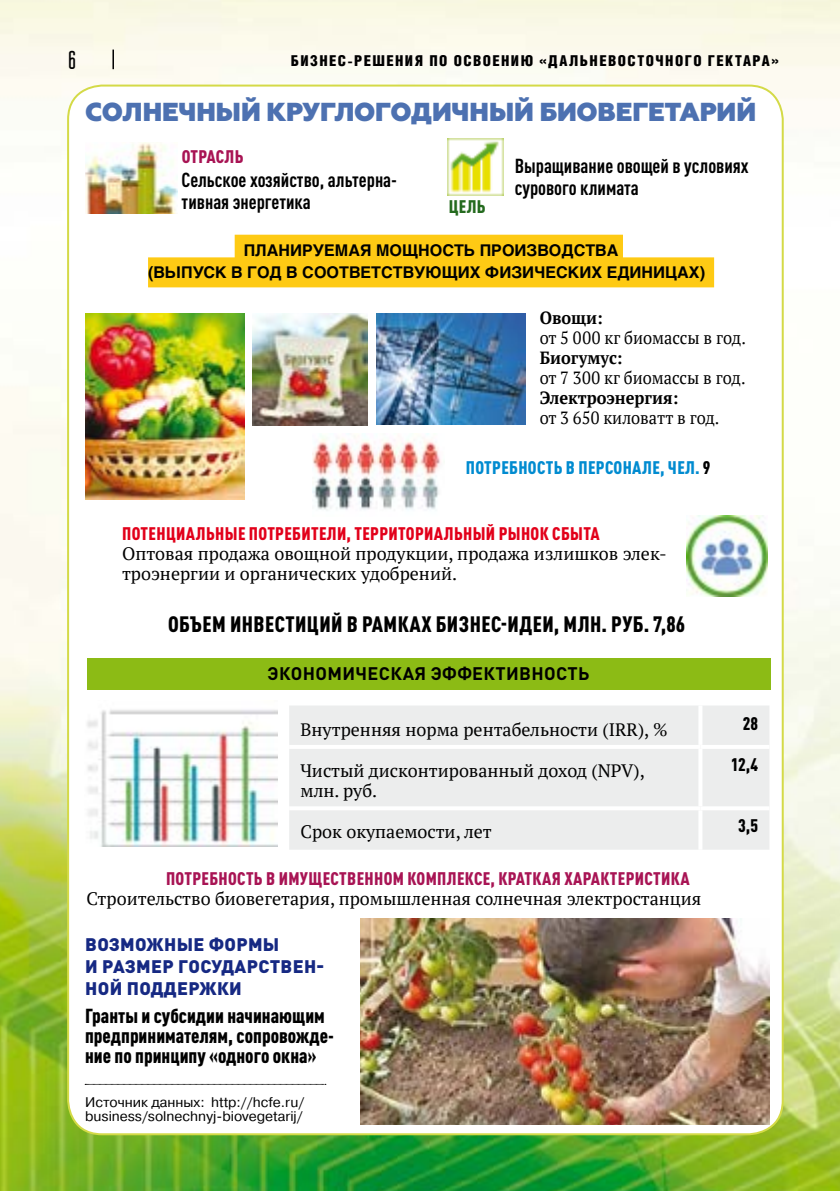
<style>
.page{position:relative;width:840px;height:1191px;background:#fff}
.page>*{position:absolute;margin:0;border:0;box-sizing:border-box;transform-origin:0 0}
.t1{font:800 26px "Geometria";letter-spacing:-.005em;color:#4d71b1}
.t2{font:26px "Bravo RG";color:#000}
.t3{font:900 condensed 22px "DIN Pro";letter-spacing:.02em;color:#000}
.t4{font:700 condensed 20px/22px "DIN Pro";color:#000}
.t5{font:900 condensed 20px/20px "DIN Pro";color:#000}
.t6{font:18px/20px "PT Serif";color:#000}
.t7{font:900 condensed 18px "DIN Pro";letter-spacing:.02em;color:#a81454}
.t8{font:900 condensed 18px "DIN Pro";letter-spacing:.02em;color:#e2001a}
.t9{font:900 18px/22px "DIN Pro";letter-spacing:.02em;color:#162983}
.t10{font:900 condensed 18px "DIN Pro";letter-spacing:.02em;color:#008bd0}
.t11{font:700 18px "DIN Pro";letter-spacing:.02em;color:#000}
.t12{font:900 condensed 18px "DIN Pro";color:#000}
.t13{font:900 condensed 18px "DIN Pro";color:#246a1e}
.t14{font:17.6px "PT Serif";color:#000;scale:.93 1}
.t15{font:700 17.6px "PT Serif";color:#000;scale:.93 1}
.t16{font:700 16px/22.6px "Helios";color:#000;text-align:center}
.t17{font:15px "Helios Cond Black C";letter-spacing:.095em;color:#000}
.t18{font:14px/14px "Pragmatica";color:#000}
.s1{color:#000}
</style>
<div class="page">
<img style="left:0;top:0;width:839px;height:1191px">
<svg style="left:112px;top:50px;width:2px;height:19px"></svg>
<div style="left:68px;top:86px;width:714px;height:1048px;background:#fff;border-radius:34px"></div>
<img style="left:87px;top:709px;width:191px;height:137px">
<img style="left:312px;top:433px;width:129px;height:78px">
<img style="left:85px;top:142px;width:92px;height:72px">
<div style="left:234px;top:235px;width:388px;height:30px;background:#feca14"></div>
<div style="left:148px;top:257px;width:565px;height:30px;background:#feca14"></div>
<img style="left:447px;top:139px;width:56px;height:56px">
<img style="left:686px;top:516px;width:81px;height:80px">
<div style="left:289px;top:706px;width:480px;height:143px;background:#eceded"></div>
<hr style="left:698px;top:705px;width:4px;height:40px;background:#fff">
<hr style="left:289px;top:745px;width:411px;height:4px;background:#fff">
<hr style="left:700px;top:745px;width:69px;height:4px;background:#fff">
<hr style="left:698px;top:749px;width:4px;height:57px;background:#fff">
<hr style="left:289px;top:806px;width:411px;height:4px;background:#fff">
<hr style="left:700px;top:806px;width:69px;height:4px;background:#fff">
<hr style="left:698px;top:810px;width:4px;height:39px;background:#fff">
<div style="left:86px;top:658px;width:684px;height:31px;background:#8cbb15"></div>
<img style="left:85px;top:313px;width:159px;height:186px">
<img style="left:252px;top:313px;width:115px;height:112px">
<img style="left:376px;top:313px;width:149px;height:111px">
<img style="left:360px;top:918px;width:408px;height:206px">
<svg style="left:85px;top:1084px;width:241px;height:1px"></svg>
<h1 class="t2" style="left:68px;top:46px;width:9px">6</h1>
<p class="t17" style="left:290px;top:52px;width:489px">БИЗНЕС-РЕШЕНИЯ ПО ОСВОЕНИЮ «ДАЛЬНЕВОСТОЧНОГО ГЕКТАРА»</p>
<h1 class="t1" style="left:85px;top:97px;width:672px">СОЛНЕЧНЫЙ КРУГЛОГОДИЧНЫЙ БИОВЕГЕТАРИЙ</h1>
<p class="t7" style="left:182px;top:142px;width:63px">ОТРАСЛЬ</p>
<p class="t4" style="left:181px;top:167px;width:217px">Сельское хозяйство, альтерна&shy;тивная энергетика</p>
<p class="t13" style="left:448px;top:192px;width:38px">ЦЕЛЬ</p>
<p class="t4" style="left:514px;top:153px;width:235px">Выращивание овощей в условиях сурового климата</p>
<p class="t16" style="left:148px;top:239px;width:558px">ПЛАНИРУЕМАЯ МОЩНОСТЬ ПРОИЗВОДСТВА<br>(ВЫПУСК В ГОД В СООТВЕТСТВУЮЩИХ ФИЗИЧЕСКИХ ЕДИНИЦАХ)</p>
<p class="t15" style="left:539px;top:306px;width:69px">Овощи:</p>
<p class="t14" style="left:539px;top:326px;width:223px">от 5 000 кг биомассы в год.</p>
<p class="t15" style="left:539px;top:346px;width:90px">Биогумус:</p>
<p class="t14" style="left:539px;top:366px;width:223px">от 7 300 кг биомассы в год.</p>
<p class="t15" style="left:539px;top:386px;width:150px">Электроэнергия:</p>
<p class="t14" style="left:539px;top:406px;width:194px">от 3 650 киловатт в год.</p>
<p class="t10" style="left:465px;top:454px;width:246px">ПОТРЕБНОСТЬ В ПЕРСОНАЛЕ, ЧЕЛ. <span class="s1">9</span></p>
<p class="t8" style="left:122px;top:520px;width:479px">ПОТЕНЦИАЛЬНЫЕ ПОТРЕБИТЕЛИ, ТЕРРИТОРИАЛЬНЫЙ РЫНОК СБЫТА</p>
<p class="t6" style="left:122px;top:543px;width:546px">Оптовая продажа овощной продукции, продажа излишков элек&shy;троэнергии и органических удобрений.</p>
<p class="t3" style="left:168px;top:607px;width:518px">ОБЪЕМ ИНВЕСТИЦИЙ В РАМКАХ БИЗНЕС-ИДЕИ, МЛН. РУБ. 7,86</p>
<p class="t11" style="left:267px;top:659px;width:323px">ЭКОНОМИЧЕСКАЯ ЭФФЕКТИВНОСТЬ</p>
<p class="t6" style="left:300px;top:719px;width:368px">Внутренняя норма рентабельности (IRR), %</p>
<p class="t12" style="left:742px;top:709px;width:17px">28</p>
<p class="t6" style="left:300px;top:760px;width:345px">Чистый дисконтированный доход (NPV), млн. руб.</p>
<p class="t12" style="left:730px;top:750px;width:29px">12,4</p>
<p class="t6" style="left:300px;top:821px;width:193px">Срок окупаемости, лет</p>
<p class="t12" style="left:737px;top:812px;width:21px">3,5</p>
<p class="t7" style="left:166px;top:865px;width:525px">ПОТРЕБНОСТЬ В ИМУЩЕСТВЕННОМ КОМПЛЕКСЕ, КРАТКАЯ ХАРАКТЕРИСТИКА</p>
<p class="t6" style="left:86px;top:888px;width:616px">Строительство биовегетария, промышленная солнечная электростанция</p>
<p class="t9" style="left:85px;top:931px;width:240px">ВОЗМОЖНЫЕ ФОРМЫ<br>И РАЗМЕР ГОСУДАРСТВЕН-<br>НОЙ ПОДДЕРЖКИ</p>
<p class="t5" style="left:85px;top:1003px;width:250px">Гранты и субсидии начинающим предпринимателям, сопровожде&shy;ние по принципу «одного окна»</p>
<p class="t18" style="left:85px;top:1095px;width:220px">Источник данных: http://hcfe.ru/ business/solnechnyj-biovegetarij/</p>
</div>
